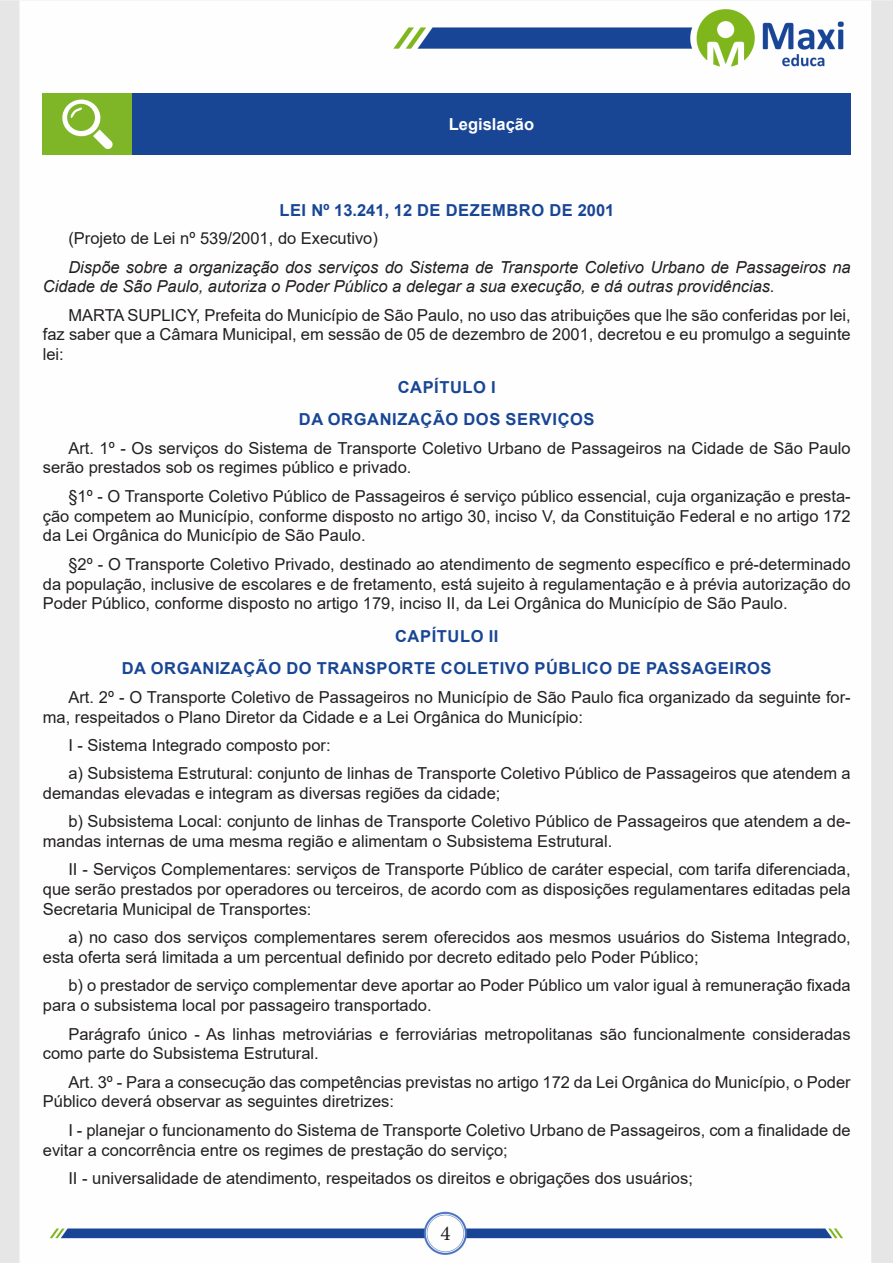
<style>
.page{position:relative;width:893px;height:1263px;background:#fff}
.page>*{position:absolute;margin:0;border:0;box-sizing:border-box;transform-origin:0 0}
.t1{font:21px "Minion Pro";color:#231f20}
.TEXTO_BASE{font:16.5px/19.8px "Arial";color:#231f20}
.TEXTO_BASE-2{font:italic 16.5px/19.8px "Arial";color:#231f20}
.TITULO_DE_LEI{font:700 16.5px "Arial";letter-spacing:.035em;color:#184695}
.Titulo_de_Caixa{font:700 16.5px "Arial";color:#fff}
</style>
<div class="page">
<img style="left:0;top:0;width:893px;height:1263px">
<div style="left:43px;top:94px;width:89px;height:61px;background:#7fb628"></div>
<div style="left:132px;top:94px;width:719px;height:61px;background:#184695"></div>
<svg style="left:62px;top:100px;width:51px;height:49px"></svg>
<p class="Titulo_de_Caixa" style="left:449px;top:113px;width:87px">Legislação</p>
<p class="TITULO_DE_LEI" style="left:279px;top:198px;width:337px">LEI Nº 13.241, 12 DE DEZEMBRO DE 2001</p>
<p class="TEXTO_BASE" style="left:68px;top:228px;width:311px">(Projeto de Lei nº 539/2001, do Executivo)</p>
<p class="TEXTO_BASE-2" style="left:43px;top:257px;width:809px;text-indent:26px">Dispõe sobre a organização dos serviços do Sistema de Transporte Coletivo Urbano de Passageiros na<br>Cidade de São Paulo, autoriza o Poder Público a delegar a sua execução, e dá outras providências.</p>
<p class="TEXTO_BASE" style="left:43px;top:305px;width:809px;text-align:justify;text-indent:26px">MARTA SUPLICY, Prefeita do Município de São Paulo, no uso das atribuições que lhe são conferidas por lei, faz saber que a Câmara Municipal, em sessão de 05 de dezembro de 2001, decretou e eu promulgo a seguinte lei:</p>
<p class="TITULO_DE_LEI" style="left:398px;top:375px;width:100px">CAPÍTULO I</p>
<p class="TITULO_DE_LEI" style="left:299px;top:408px;width:297px">DA ORGANIZAÇÃO DOS SERVIÇOS</p>
<p class="TEXTO_BASE" style="left:43px;top:438px;width:809px;text-indent:26px">Art. 1º - Os serviços do Sistema de Transporte Coletivo Urbano de Passageiros na Cidade de São Paulo serão prestados sob os regimes público e privado.</p>
<p class="TEXTO_BASE" style="left:43px;top:486px;width:809px;text-align:justify;text-indent:26px">§1º - O Transporte Coletivo Público de Passageiros é serviço público essencial, cuja organização e presta&shy;ção competem ao Município, conforme disposto no artigo 30, inciso V, da Constituição Federal e no artigo 172 da Lei Orgânica do Município de São Paulo.</p>
<p class="TEXTO_BASE" style="left:43px;top:554px;width:809px;text-align:justify;text-indent:26px">§2º - O Transporte Coletivo Privado, destinado ao atendimento de segmento específico e pré-determinado da população, inclusive de escolares e de fretamento, está sujeito à regulamentação e à prévia autorização do Poder Público, conforme disposto no artigo 179, inciso II, da Lei Orgânica do Município de São Paulo.</p>
<p class="TITULO_DE_LEI" style="left:395px;top:624px;width:105px">CAPÍTULO II</p>
<p class="TITULO_DE_LEI" style="left:122px;top:657px;width:651px">DA ORGANIZAÇÃO DO TRANSPORTE COLETIVO PÚBLICO DE PASSAGEIROS</p>
<p class="TEXTO_BASE" style="left:43px;top:687px;width:809px;text-indent:26px">Art. 2º - O Transporte Coletivo de Passageiros no Município de São Paulo fica organizado da seguinte for&shy;ma, respeitados o Plano Diretor da Cidade e a Lei Orgânica do Município:</p>
<p class="TEXTO_BASE" style="left:68px;top:735px;width:264px">I - Sistema Integrado composto por:</p>
<p class="TEXTO_BASE" style="left:43px;top:763px;width:809px;text-indent:26px">a) Subsistema Estrutural: conjunto de linhas de Transporte Coletivo Público de Passageiros que atendem a demandas elevadas e integram as diversas regiões da cidade;</p>
<p class="TEXTO_BASE" style="left:43px;top:811px;width:809px;text-indent:26px">b) Subsistema Local: conjunto de linhas de Transporte Coletivo Público de Passageiros que atendem a de&shy;mandas internas de uma mesma região e alimentam o Subsistema Estrutural.</p>
<p class="TEXTO_BASE" style="left:43px;top:859px;width:809px;text-align:justify;text-indent:26px">II - Serviços Complementares: serviços de Transporte Público de caráter especial, com tarifa diferenciada, que serão prestados por operadores ou terceiros, de acordo com as disposições regulamentares editadas pela Secretaria Municipal de Transportes:</p>
<p class="TEXTO_BASE" style="left:43px;top:927px;width:809px;text-indent:26px">a) no caso dos serviços complementares serem oferecidos aos mesmos usuários do Sistema Integrado, esta oferta será limitada a um percentual definido por decreto editado pelo Poder Público;</p>
<p class="TEXTO_BASE" style="left:43px;top:975px;width:809px;text-indent:26px">b) o prestador de serviço complementar deve aportar ao Poder Público um valor igual à remuneração fixada para o subsistema local por passageiro transportado.</p>
<p class="TEXTO_BASE" style="left:43px;top:1024px;width:809px;text-indent:26px">Parágrafo único - As linhas metroviárias e ferroviárias metropolitanas são funcionalmente consideradas como parte do Subsistema Estrutural.</p>
<p class="TEXTO_BASE" style="left:43px;top:1072px;width:809px;text-indent:26px">Art. 3º - Para a consecução das competências previstas no artigo 172 da Lei Orgânica do Município, o Poder<br>Público deverá observar as seguintes diretrizes:</p>
<p class="TEXTO_BASE" style="left:43px;top:1120px;width:809px;text-indent:26px">I - planejar o funcionamento do Sistema de Transporte Coletivo Urbano de Passageiros, com a finalidade de evitar a concorrência entre os regimes de prestação do serviço;</p>
<p class="TEXTO_BASE" style="left:68px;top:1168px;width:626px">II - universalidade de atendimento, respeitados os direitos e obrigações dos usuários;</p>
<p class="t1" style="left:440px;top:1219px;width:12px">4</p>
</div>
